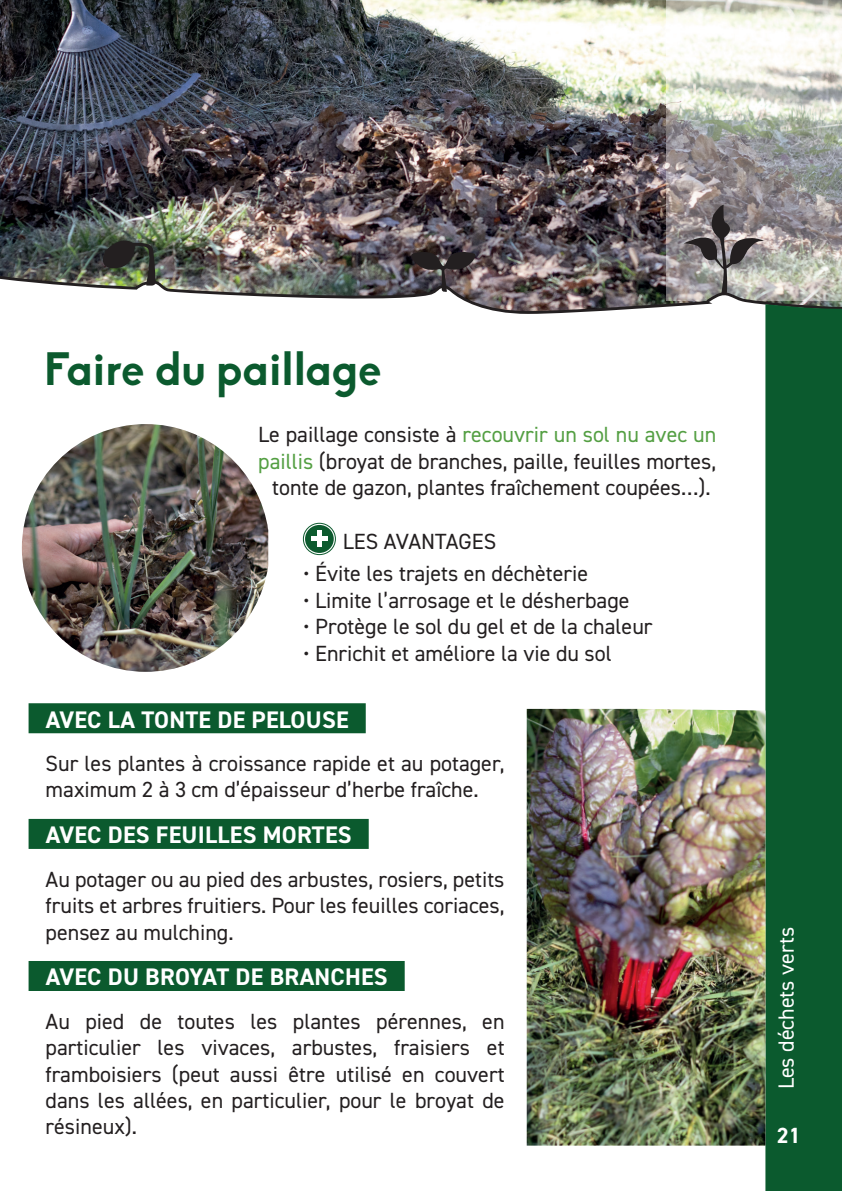
<style>
.page{position:relative;width:842px;height:1191px;background:#fff}
.page>*{position:absolute;margin:0;border:0;box-sizing:border-box;transform-origin:0 0}
.t1{font:700 46px "Biko";letter-spacing:.005em;color:#0b5a2e}
.t2{font:700 24px "DIN2014";letter-spacing:.01em;color:#fff}
.t3{font:22px/26.4px "DIN2014";color:#231f20;text-align:justify}
.t4{font:22px "DIN2014";color:#fff}
.t5{font:700 22px "DIN2014";color:#fff}
.s1{color:#549f43}
</style>
<div class="page">
<img style="left:0;top:0;width:667px;height:231px">
<img style="left:667px;top:0;width:175px;height:231px">
<svg style="left:684px;top:205px;width:80px;height:26px;background:#7d7577"></svg>
<img style="left:0;top:231px;width:842px;height:83px">
<div style="left:765px;top:304px;width:77px;height:887px;background:#0b5a2e"></div>
<div style="left:29px;top:703px;width:337px;height:30px;background:#0b5a2e"></div>
<div style="left:29px;top:819px;width:340px;height:30px;background:#0b5a2e"></div>
<div style="left:29px;top:961px;width:376px;height:30px;background:#0b5a2e"></div>
<div style="left:305px;top:525px;width:29px;height:28px;background:#0d5a2e;border-radius:50%"></div>
<div style="left:303px;top:523px;width:33px;height:32px;border:1px solid #0d5a2e;border-radius:50%"></div>
<div style="left:306px;top:526px;width:26px;height:25px;border:1px solid #0d5a2e;border-radius:50%"></div>
<hr style="left:311px;top:537px;width:17px;height:4px;background:#fff">
<hr style="left:317px;top:530px;width:4px;height:17px;background:#fff">
<img style="left:22px;top:424px;width:246px;height:248px">
<img style="left:527px;top:709px;width:238px;height:436px">
<h1 class="t1" style="left:45px;top:341px;width:338px">Faire du paillage</h1>
<p class="t3" style="left:258px;top:421px;width:459px;text-align:center">Le paillage consiste à <span class="s1">recouvrir un sol nu avec un paillis</span> (broyat de branches, paille, feuilles mortes, tonte de gazon, plantes fraîchement coupées…).</p>
<p class="t3" style="left:343px;top:528px;width:155px">LES AVANTAGES</p>
<p class="t3" style="left:303px;top:560px;width:287px">• Évite les trajets en déchèterie</p>
<p class="t3" style="left:303px;top:586px;width:328px">• Limite l’arrosage et le désherbage</p>
<p class="t3" style="left:303px;top:613px;width:351px">• Protège le sol du gel et de la chaleur</p>
<p class="t3" style="left:303px;top:639px;width:310px">• Enrichit et améliore la vie du sol</p>
<p class="t2" style="left:46px;top:703px;width:305px">AVEC LA TONTE DE PELOUSE</p>
<p class="t3" style="left:46px;top:750px;width:460px">Sur les plantes à croissance rapide et au potager, maximum 2 à 3 cm d’épaisseur d’herbe fraîche.</p>
<p class="t2" style="left:46px;top:819px;width:307px">AVEC DES FEUILLES MORTES</p>
<p class="t3" style="left:46px;top:865px;width:460px">Au potager ou au pied des arbustes, rosiers, petits fruits et arbres fruitiers. Pour les feuilles coriaces, pensez au mulching.</p>
<p class="t2" style="left:46px;top:961px;width:343px">AVEC DU BROYAT DE BRANCHES</p>
<p class="t3" style="left:46px;top:1007px;width:461px">Au pied de toutes les plantes pérennes, en particulier les vivaces, arbustes, fraisiers et framboisiers (peut aussi être utilisé en couvert dans les allées, en particulier, pour le broyat de résineux).</p>
<p class="t4" style="left:773px;top:1089px;width:164px;rotate:-90deg">Les déchets verts</p>
<p class="t5" style="left:777px;top:1120px;width:25px">21</p>
</div>
